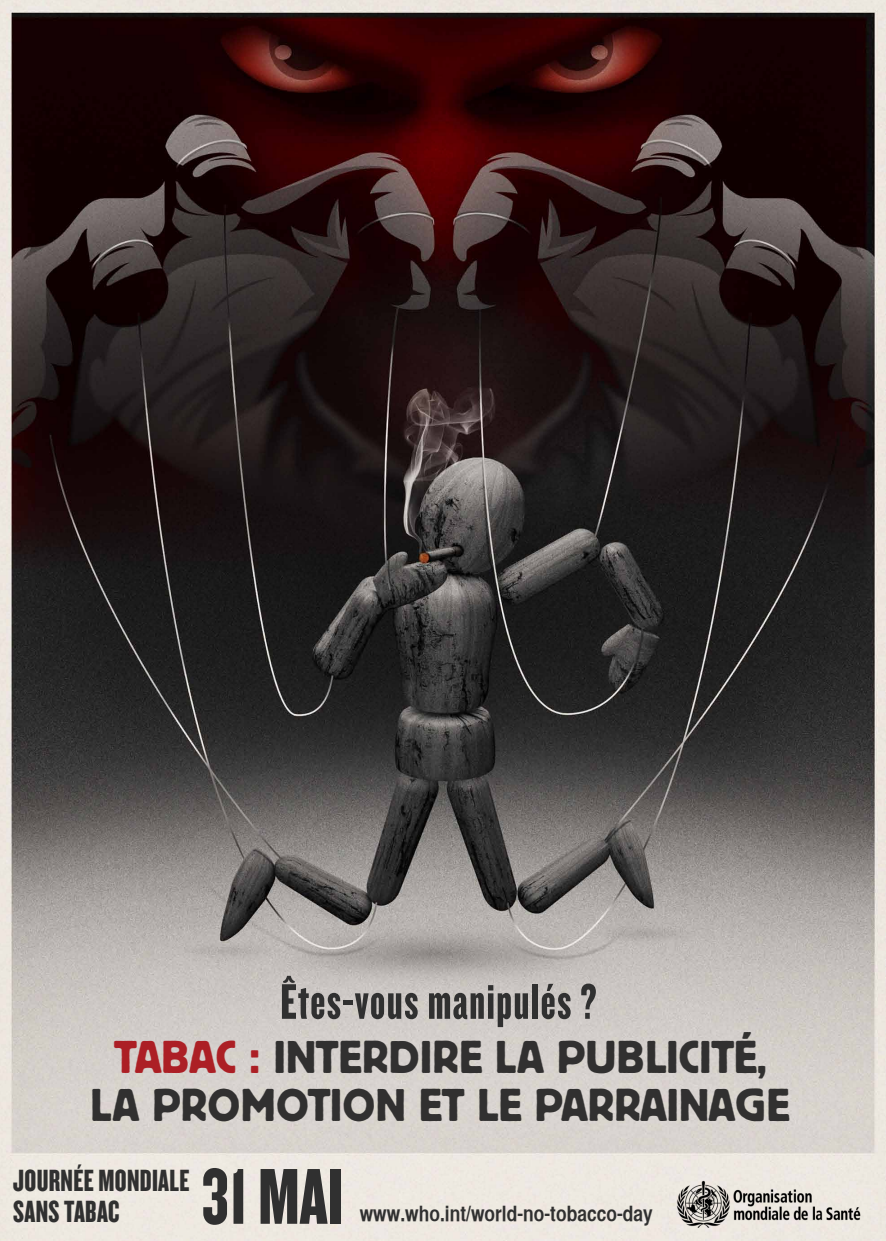
<style>
.page{position:relative;width:886px;height:1241px;background:#fff}
.page>*{position:absolute;margin:0;border:0;box-sizing:border-box;transform-origin:0 0}
.t1{font:82.19px "Knockout 68 Full Featherwt";color:#303030}
.t2{font:51.88px "Knockout 68 Full Featherwt";letter-spacing:.025em;color:#303030}
.t3{font:45.62px/48.6px "Block BE";letter-spacing:.02em;color:#313030;text-align:center}
.t4{font:31.88px/31.2px "Knockout 68 Full Featherwt";letter-spacing:.01em;color:#303030}
.t5{font:21.25px "Helvetica CY Bold";color:#303030}
.s1{color:#ac1f25}
</style>
<div class="page">
<img style="left:0;top:0;width:886px;height:1240px">
<img style="left:676px;top:1179px;width:185px;height:48px">
<p class="t2" style="left:280px;top:969px;width:318px">ÊTES-VOUS MANIPULÉS ?</p>
<p class="t3" style="left:91px;top:1030px;width:700px"><span class="s1">TABAC :</span> INTERDIRE LA PUBLICITÉ,<br>LA PROMOTION ET LE PARRAINAGE</p>
<p class="t4" style="left:13px;top:1163px;width:176px">JOURNÉE MONDIALE<br>SANS TABAC</p>
<h1 class="t1" style="left:202px;top:1146px;width:120px">31 MAI</h1>
<p class="t5" style="left:360px;top:1200px;width:295px">www.who.int/world-no-tobacco-day</p>
</div>
